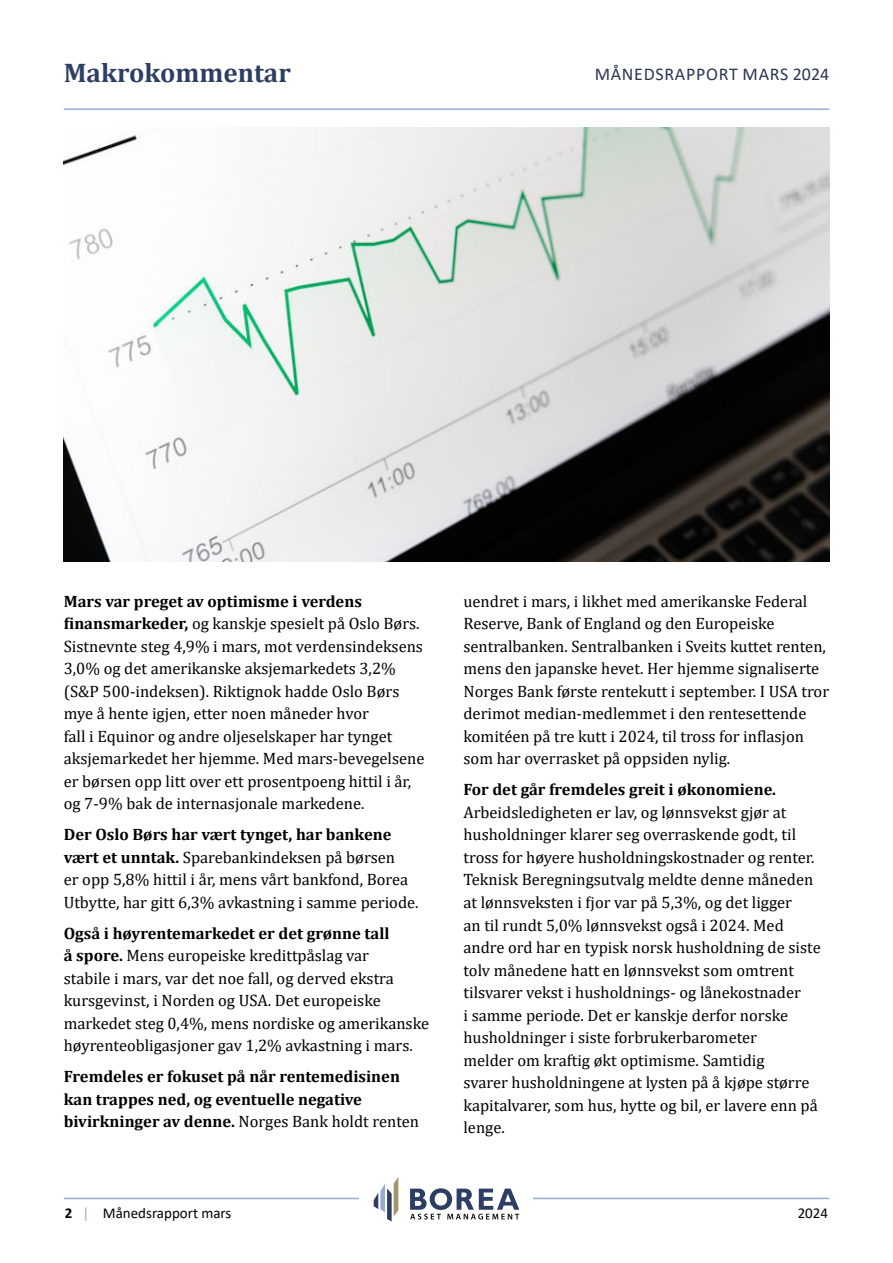
<style>
.page{position:relative;width:893px;height:1263px;background:#fff}
.page>*{position:absolute;margin:0;border:0;box-sizing:border-box;transform-origin:0 0}
.t1{font:700 27px "Cambria";color:#2d3e64}
.t2{font:18px "Calibri";letter-spacing:.04em;color:#2b3655}
.t3{font:16.5px/22.5px "Cambria";color:#000}
.t4{font:700 16.5px/22.5px "Cambria";color:#000}
.t5{font:15px "Calibri";color:#000}
.s1{font-weight:700}
.s2{font-weight:400}
.s3{color:#99accf}
</style>
<div class="page">
<hr style="left:64px;top:1198px;width:765px;height:1px;background:#99accf">
<div style="left:360px;top:1165px;width:173px;height:68px;background:#fff"></div>
<svg style="left:374px;top:1177px;width:24px;height:44px"></svg>
<svg style="left:410px;top:1188px;width:109px;height:31px"></svg>
<hr style="left:64px;top:108px;width:765px;height:2px;background:#99accf">
<img style="left:64px;top:128px;width:765px;height:433px">
<h1 class="t1" style="left:64px;top:57px;width:229px">Makrokommentar</h1>
<p class="t2" style="left:595px;top:64px;width:236px">MÅNEDSRAPPORT MARS 2024</p>
<p class="t3" style="left:64px;top:591px;width:362px"><span class="s1">Mars var preget av optimisme i verdens finansmarkeder,</span> og kanskje spesielt på Oslo Børs.<br>Sistnevnte steg 4,9% i mars, mot verdensindeksens 3,0% og det amerikanske aksjemarkedets 3,2% (S&amp;P 500-indeksen). Riktignok hadde Oslo Børs mye å hente igjen, etter noen måneder hvor<br>fall i Equinor og andre oljeselskaper har tynget aksjemarkedet her hjemme. Med mars-bevegelsene er børsen opp litt over ett prosentpoeng hittil i år, og 7-9% bak de internasjonale markedene.</p>
<p class="t3" style="left:64px;top:825px;width:356px"><span class="s1">Der Oslo Børs har vært tynget, har bankene vært et unntak.</span> Sparebankindeksen på børsen<br>er opp 5,8% hittil i år, mens vårt bankfond, Borea Utbytte, har gitt 6,3% avkastning i samme periode.</p>
<p class="t3" style="left:64px;top:923px;width:367px"><span class="s1">Også i høyrentemarkedet er det grønne tall<br>å spore.</span> Mens europeiske kredittpåslag var<br>stabile i mars, var det noe fall, og derved ekstra kursgevinst, i Norden og USA. Det europeiske markedet steg 0,4%, mens nordiske og amerikanske høyrenteobligasjoner gav 1,2% avkastning i mars.</p>
<p class="t4" style="left:64px;top:1065px;width:357px">Fremdeles er fokuset på når rentemedisinen kan trappes ned, og eventuelle negative bivirkninger av denne. <span class="s2">Norges Bank holdt renten</span></p>
<p class="t3" style="left:463px;top:591px;width:367px">uendret i mars, i likhet med amerikanske Federal Reserve, Bank of England og den Europeiske sentralbanken. Sentralbanken i Sveits kuttet renten, mens den japanske hevet. Her hjemme signaliserte Norges Bank første rentekutt i september. I USA tror derimot median-medlemmet i den rentesettende komitéen på tre kutt i 2024, til tross for inflasjon som har overrasket på oppsiden nylig.</p>
<p class="t4" style="left:463px;top:778px;width:314px">For det går fremdeles greit i økonomiene.</p>
<p class="t3" style="left:463px;top:802px;width:359px">Arbeidsledigheten er lav, og lønnsvekst gjør at husholdninger klarer seg overraskende godt, til tross for høyere husholdningskostnader og renter.<br>Teknisk Beregningsutvalg meldte denne måneden at lønnsveksten i fjor var på 5,3%, og det ligger<br>an til rundt 5,0% lønnsvekst også i 2024. Med andre ord har en typisk norsk husholdning de siste tolv månedene hatt en lønnsvekst som omtrent tilsvarer vekst i husholdnings- og lånekostnader<br>i samme periode. Det er kanskje derfor norske husholdninger i siste forbrukerbarometer<br>melder om kraftig økt optimisme. Samtidig<br>svarer husholdningene at lysten på å kjøpe større kapitalvarer, som hus, hytte og bil, er lavere enn på lenge.</p>
<p class="t5" style="left:65px;top:1205px;width:168px"><span class="s1">2</span> <span class="s3">|</span> Månedsrapport mars</p>
<p class="t5" style="left:798px;top:1205px;width:32px">2024</p>
</div>
